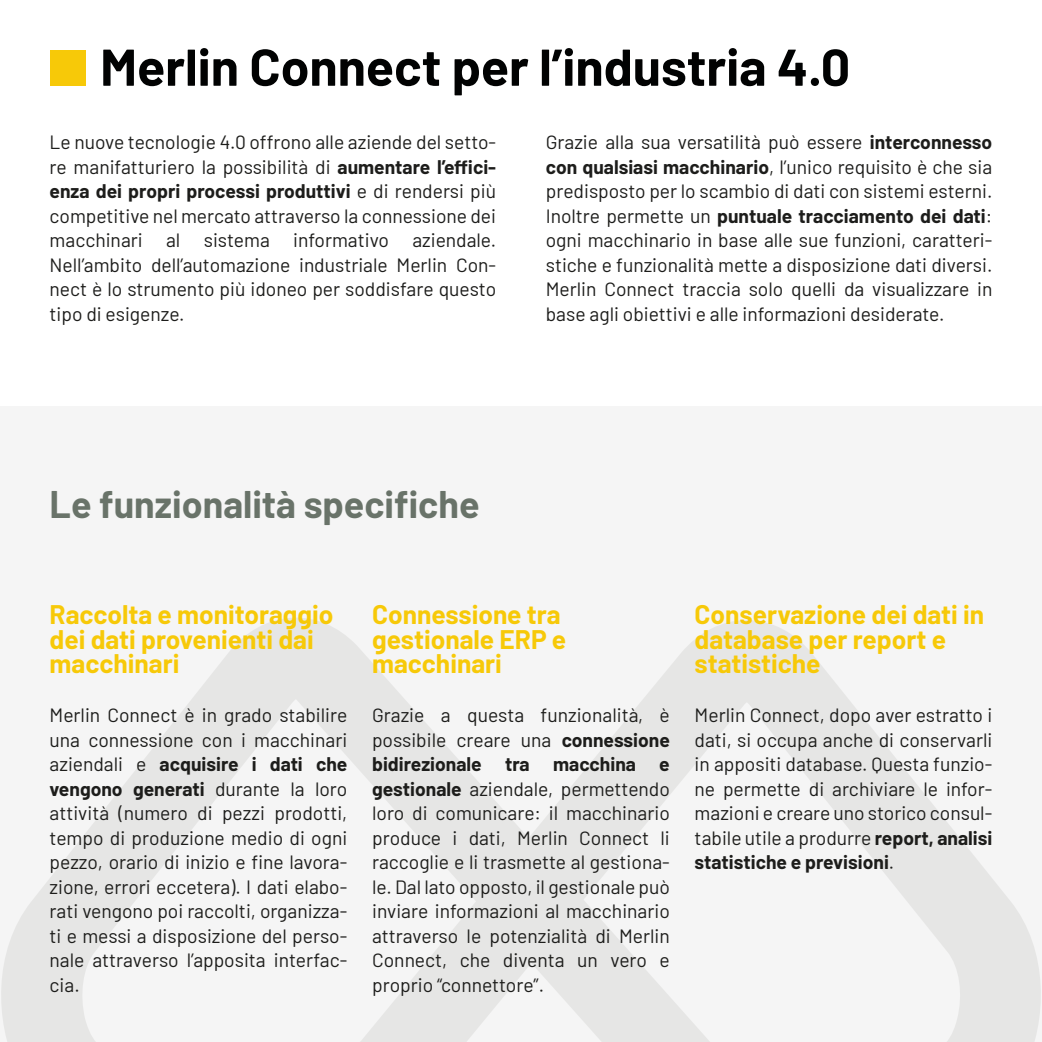
<style>
.page{position:relative;width:1042px;height:1042px;background:#fff}
.page>*{position:absolute;margin:0;border:0;box-sizing:border-box;transform-origin:0 0}
.t1{font:700 51.62px "Barlow";color:#010202}
.t2{font:700 37.62px "Barlow";color:#697369}
.t3{font:700 26.25px/24.5px "Barlow";color:#f7c908}
.t4{font:19.25px/24.5px "Barlow";color:#1d1d1b;text-align:justify}
.s1{font-weight:700}
</style>
<div class="page">
<div style="left:0;top:407px;width:1042px;height:635px;background:#f5f5f5"></div>
<svg style="left:1px;top:618px;width:1040px;height:424px"></svg>
<div style="left:50px;top:50px;width:36px;height:36px;background:#f7c908"></div>
<h1 class="t1" style="left:100px;top:29px;width:751px">Merlin Connect per l’industria 4.0</h1>
<p class="t4" style="left:50px;top:129px;width:448px">Le nuove tecnologie 4.0 offrono alle aziende del setto&shy;re manifatturiero la possibilità di <span class="s1">aumentare l’effici&shy;enza dei propri processi produttivi</span> e di rendersi più competitive nel mercato attraverso la connessione dei macchinari al sistema informativo aziendale.<br>Nell’ambito dell’automazione industriale Merlin Con&shy;nect è lo strumento più idoneo per soddisfare questo tipo di esigenze.</p>
<p class="t4" style="left:546px;top:129px;width:448px">Grazie alla sua versatilità può essere <span class="s1">interconnesso con qualsiasi macchinario</span>, l’unico requisito è che sia predisposto per lo scambio di dati con sistemi esterni.<br>Inoltre permette un <span class="s1">puntuale tracciamento dei dati</span>: ogni macchinario in base alle sue funzioni, caratteri&shy;stiche e funzionalità mette a disposizione dati diversi.<br>Merlin Connect traccia solo quelli da visualizzare in base agli obiettivi e alle informazioni desiderate.</p>
<h2 class="t2" style="left:50px;top:477px;width:431px">Le funzionalità specifiche</h2>
<h3 class="t3" style="left:50px;top:600px;width:285px">Raccolta e monitoraggio dei dati provenienti dai macchinari</h3>
<p class="t4" style="left:50px;top:702px;width:299px">Merlin Connect è in grado stabilire una connessione con i macchinari aziendali e <span class="s1">acquisire i dati che vengono generati</span> durante la loro attività (numero di pezzi prodotti, tempo di produzione medio di ogni pezzo, orario di inizio e fine lavora&shy;zione, errori eccetera). I dati elabo&shy;rati vengono poi raccolti, organizza&shy;ti e messi a disposizione del perso&shy;nale attraverso l’apposita interfac&shy;cia.</p>
<h3 class="t3" style="left:372px;top:600px;width:196px">Connessione tra gestionale ERP e macchinari</h3>
<p class="t4" style="left:372px;top:702px;width:299px">Grazie a questa funzionalità, è possibile creare una <span class="s1">connessione bidirezionale tra macchina e gestionale</span> aziendale, permettendo loro di comunicare: il macchinario produce i dati, Merlin Connect li raccoglie e li trasmette al gestiona&shy;le. Dal lato opposto, il gestionale può inviare informazioni al macchinario attraverso le potenzialità di Merlin Connect, che diventa un vero e proprio “connettore”.</p>
<h3 class="t3" style="left:694px;top:600px;width:291px">Conservazione dei dati in database per report e statistiche</h3>
<p class="t4" style="left:694px;top:702px;width:299px">Merlin Connect, dopo aver estratto i dati, si occupa anche di conservarli in appositi database. Questa funzio&shy;ne permette di archiviare le infor&shy;mazioni e creare uno storico consul&shy;tabile utile a produrre <span class="s1">report, analisi statistiche e previsioni</span>.</p>
</div>
